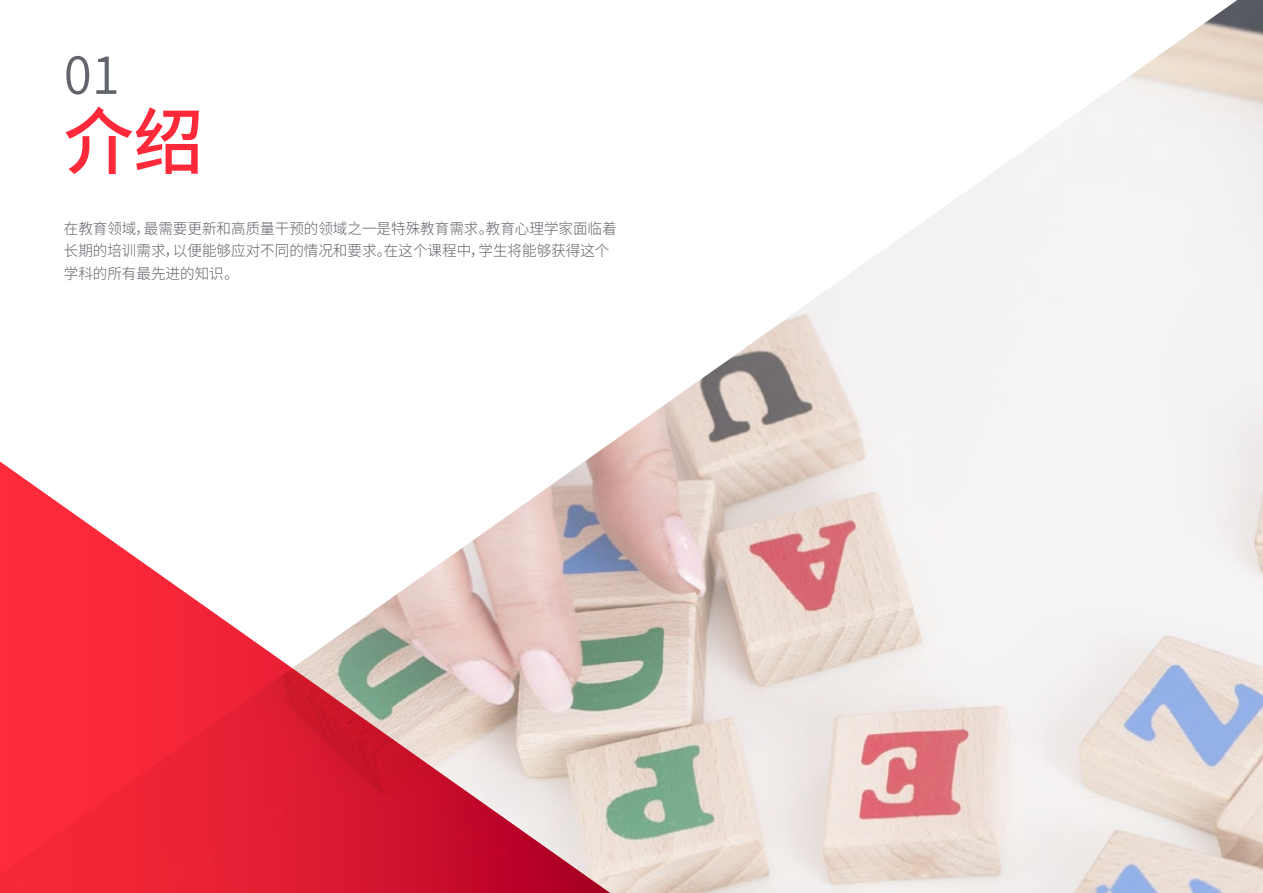
<style>
.page{position:relative;width:1263px;height:893px;background:#fff}
.page>*{position:absolute;margin:0;border:0;box-sizing:border-box;transform-origin:0 0}
.t1{font:500 72px "Source Han Sans CN";color:#ff293a}
.t2{font:52.5px "Source Han Sans CN";color:#61646a}
.t3{font:300 15px/22.5px "Source Han Sans CN";color:#61646a}
</style>
<div class="page">
<img style="left:607px;top:0;width:656px;height:893px">
<svg style="left:0;top:446px;width:640px;height:447px"></svg>
<h2 class="t2" style="left:64px;top:45px;width:57px">01</h2>
<h1 class="t1" style="left:64px;top:101px;width:141px">介绍</h1>
<p class="t3" style="left:64px;top:217px;width:554px">在教育领域，最需要更新和高质量干预的领域之一是特殊教育需求。教育心理学家面临着长期的培训需求，以便能够应对不同的情况和要求。在这个课程中，学生将能够获得这个学科的所有最先进的知识。</p>
</div>
